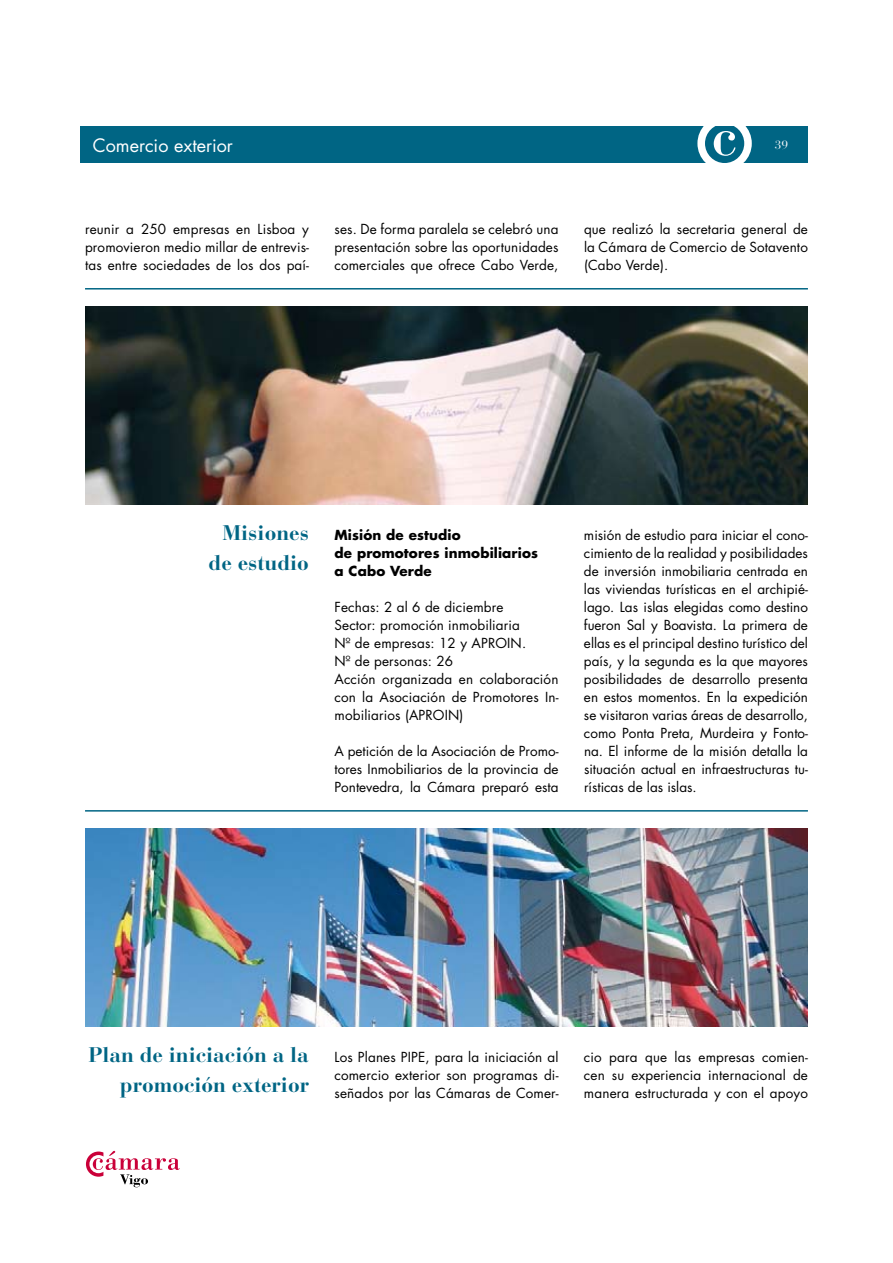
<style>
.page{position:relative;width:893px;height:1263px;background:#fff}
.page>*{position:absolute;margin:0;border:0;box-sizing:border-box;transform-origin:0 0}
.t1{font:700 21px/30px "Bauer Bodoni";color:#006584;text-align:right}
.t2{font:18px "Futura";color:#fff}
.t3{font:13.5px/18px "Futura";letter-spacing:.01em;color:#000;text-align:justify}
.t4{font:700 13.5px/18px "Futura";letter-spacing:.01em;color:#000}
.t5{font:12px "Bauer Bodoni";color:#fff}
</style>
<div class="page">
<svg style="left:86px;top:1151px;width:94px;height:36px"></svg>
<div style="left:81px;top:126px;width:727px;height:36px;background:#006584"></div>
<svg style="left:697px;top:126px;width:55px;height:37px"></svg>
<img style="left:85px;top:306px;width:723px;height:198px">
<hr style="left:85px;top:288px;width:723px;height:1px;background:#006584">
<img style="left:85px;top:828px;width:723px;height:198px">
<hr style="left:85px;top:810px;width:723px;height:1px;background:#006584">
<h2 class="t2" style="left:93px;top:133px;width:142px">Comercio exterior</h2>
<p class="t5" style="left:775px;top:138px;width:15px">39</p>
<p class="t3" style="left:85px;top:220px;width:225px">reunir a 250 empresas en Lisboa y promovieron medio millar de entrevis&shy;tas entre sociedades de los dos paí-</p>
<p class="t3" style="left:334px;top:220px;width:225px">ses. De forma paralela se celebró una presentación sobre las oportunidades comerciales que ofrece Cabo Verde,</p>
<p class="t3" style="left:584px;top:220px;width:225px">que realizó la secretaria general de la Cámara de Comercio de Sotavento (Cabo Verde).</p>
<h1 class="t1" style="left:209px;top:518px;width:102px">Misiones de estudio</h1>
<p class="t4" style="left:334px;top:526px;width:205px">Misión de estudio<br>de promotores inmobiliarios a Cabo Verde</p>
<p class="t3" style="left:334px;top:598px;width:225px;text-align:left">Fechas: 2 al 6 de diciembre<br>Sector: promoción inmobiliaria<br>Nº de empresas: 12 y APROIN.<br>Nº de personas: 26<br>Acción organizada en colaboración con la Asociación de Promotores In&shy;mobiliarios (APROIN)</p>
<p class="t3" style="left:334px;top:742px;width:225px">A petición de la Asociación de Promo&shy;tores Inmobiliarios de la provincia de Pontevedra, la Cámara preparó esta</p>
<p class="t3" style="left:584px;top:526px;width:225px">misión de estudio para iniciar el cono&shy;cimiento de la realidad y posibilidades de inversión inmobiliaria centrada en las viviendas turísticas en el archipié&shy;lago. Las islas elegidas como destino fueron Sal y Boavista. La primera de ellas es el principal destino turístico del país, y la segunda es la que mayores posibilidades de desarrollo presenta en estos momentos. En la expedición se visitaron varias áreas de desarrollo, como Ponta Preta, Murdeira y Fonto&shy;na. El informe de la misión detalla la situación actual en infraestructuras tu&shy;rísticas de las islas.</p>
<h1 class="t1" style="left:88px;top:1040px;width:222px">Plan de iniciación a la promoción exterior</h1>
<p class="t3" style="left:334px;top:1048px;width:225px">Los Planes PIPE, para la iniciación al comercio exterior son programas di&shy;señados por las Cámaras de Comer-</p>
<p class="t3" style="left:584px;top:1048px;width:225px">cio para que las empresas comien&shy;cen su experiencia internacional de manera estructurada y con el apoyo</p>
</div>
